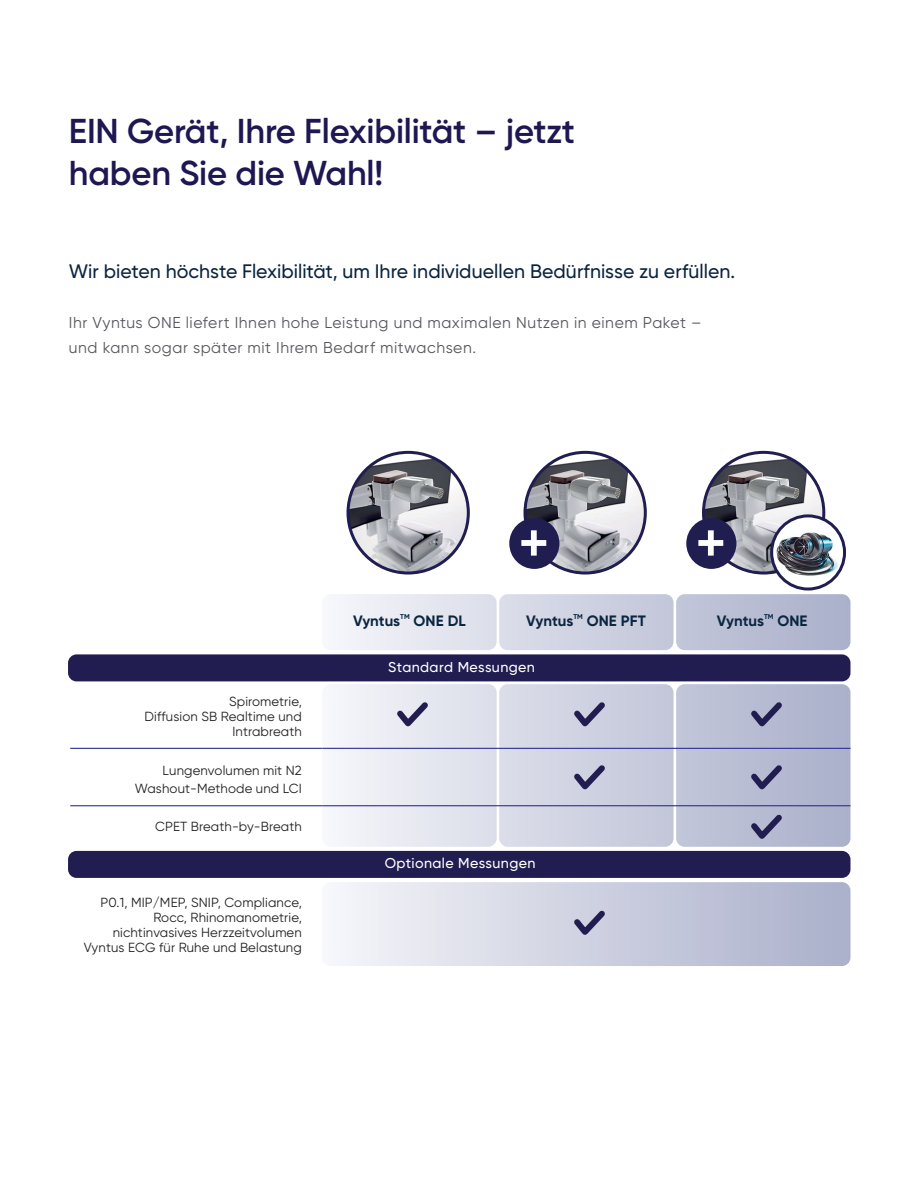
<style>
.page{position:relative;width:918px;height:1188px;background:#fff}
.page>*{position:absolute;margin:0;border:0;box-sizing:border-box;transform-origin:0 0}
.t1{font:600 34.5px/42px "Gilroy";letter-spacing:-.005em;color:#1e1752}
.t2{font:500 19.5px "Gilroy";color:#0b2541}
.t3{font:15.75px/25.2px "Gilroy";letter-spacing:.035em;color:#55575c}
.t4{font:700 15px "Gilroy";color:#0b2641}
.t5{font:500 14.25px "Gilroy";letter-spacing:.025em;color:#fff}
.t6{font:13.2px/15px "Gilroy";letter-spacing:.01em;color:#221f20;text-align:right}
.t7{font:700 7.05px "Gilroy";color:#0b2641}
</style>
<div class="page">
<svg style="left:336px;top:594px;width:514px;height:56px;background:#cfd2e1"></svg>
<img style="left:704px;top:452px;width:120px;height:121px;border-radius:60px">
<div style="left:702px;top:451px;width:123px;height:124px;border:3px solid #201e51;border-radius:50%"></div>
<img style="left:772px;top:516px;width:73px;height:71px">
<div style="left:770px;top:514px;width:76px;height:77px;border:3px solid #201e51;border-radius:50%"></div>
<div style="left:68px;top:654px;width:782px;height:27px;background:#211d51;border-radius:9px"></div>
<hr style="left:70px;top:748px;width:253px;height:1px;background:#2f3191">
<hr style="left:70px;top:805px;width:253px;height:1px;background:#2f3191">
<svg style="left:337px;top:882px;width:513px;height:84px;background:#ced1e1"></svg>
<svg style="left:322px;top:684px;width:528px;height:163px;background:#cacdde"></svg>
<svg style="left:569px;top:905px;width:41px;height:36px"></svg>
<div style="left:68px;top:851px;width:782px;height:27px;background:#211d51;border-radius:9px"></div>
<div style="left:686px;top:518px;width:50px;height:51px;background:#201e51;border-radius:50%"></div>
<svg style="left:698px;top:530px;width:25px;height:26px"></svg>
<img style="left:525px;top:452px;width:120px;height:121px;border-radius:60px">
<div style="left:524px;top:451px;width:123px;height:124px;border:3px solid #201e51;border-radius:50%"></div>
<div style="left:509px;top:518px;width:50px;height:51px;background:#201e51;border-radius:50%"></div>
<svg style="left:521px;top:530px;width:25px;height:26px"></svg>
<img style="left:348px;top:452px;width:120px;height:121px;border-radius:60px">
<div style="left:347px;top:451px;width:123px;height:124px;border:3px solid #201e51;border-radius:50%"></div>
<h1 class="t1" style="left:69px;top:110px;width:508px">EIN Gerät, Ihre Flexibilität – jetzt haben Sie die Wahl!</h1>
<h2 class="t2" style="left:69px;top:259px;width:668px">Wir bieten höchste Flexibilität, um Ihre individuellen Bedürfnisse zu erfüllen.</h2>
<p class="t3" style="left:69px;top:310px;width:634px">Ihr Vyntus ONE liefert Ihnen hohe Leistung und maximalen Nutzen in einem Paket – und kann sogar später mit Ihrem Bedarf mitwachsen.</p>
<p class="t6" style="left:145px;top:694px;width:159px">Spirometrie,<br>Diffusion SB Realtime und<br>Intrabreath</p>
<p class="t6" style="left:135px;top:761px;width:168px;line-height:18px">Lungenvolumen mit N2<br>Washout-Methode und LCI</p>
<p class="t6" style="left:155px;top:819px;width:148px">CPET Breath-by-Breath</p>
<p class="t6" style="left:84px;top:895px;width:220px">P0.1, MIP/MEP, SNIP, Compliance,<br>Rocc, Rhinomanometrie, nichtinvasives Herzzeitvolumen<br>Vyntus ECG für Ruhe und Belastung</p>
<p class="t4" style="left:353px;top:612px;width:49px">Vyntus</p>
<p class="t7" style="left:400px;top:612px;width:11px">TM</p>
<p class="t4" style="left:414px;top:612px;width:54px">ONE DL</p>
<p class="t4" style="left:526px;top:612px;width:49px">Vyntus</p>
<p class="t7" style="left:573px;top:612px;width:11px">TM</p>
<p class="t4" style="left:587px;top:612px;width:61px">ONE PFT</p>
<p class="t4" style="left:717px;top:612px;width:49px">Vyntus</p>
<p class="t7" style="left:764px;top:612px;width:11px">TM</p>
<p class="t4" style="left:777px;top:612px;width:32px">ONE</p>
<p class="t5" style="left:388px;top:658px;width:148px">Standard Messungen</p>
<p class="t5" style="left:385px;top:854px;width:152px">Optionale Messungen</p>
</div>
